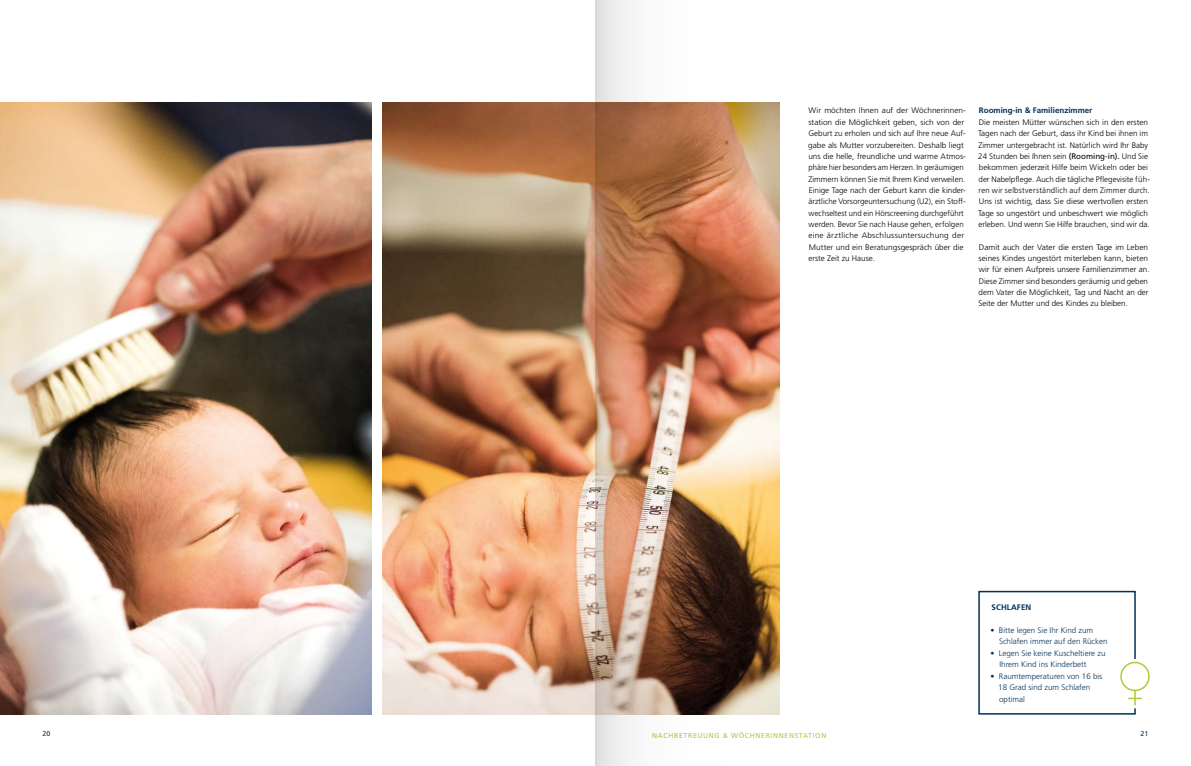
<style>
.page{position:relative;width:1191px;height:766px;background:#fff}
.page>*{position:absolute;margin:0;border:0;box-sizing:border-box;transform-origin:0 0}
.t1{font:300 8px/11.3px "Frutiger";color:#000}
.t2{font:300 8px/11.5px "Frutiger";color:#003158}
.t3{font:700 8px "Frutiger";color:#003158}
.t4{font:7px "Frutiger CE";letter-spacing:.09em;color:#afcb37}
.t5{font:7px "Frutiger CE";color:#003158}
.s1{font-family:"Frutiger CE";font-weight:400}
</style>
<div class="page">
<img style="left:0;top:102px;width:371px;height:612px">
<img style="left:383px;top:102px;width:397px;height:612px">
<div style="left:1120px;top:661px;width:29px;height:30px;border:2px solid #afcb37;border-radius:50%"></div>
<svg style="left:978px;top:590px;width:163px;height:125px"></svg>
<img style="left:595px;top:0;width:177px;height:765px">
<p class="t1" style="left:808px;top:105px;width:159px">Wir möchten Ihnen auf der Wöchnerinnen&shy;station die Möglichkeit geben, sich von der Geburt zu erholen und sich auf Ihre neue Auf&shy;gabe als Mutter vorzubereiten. Deshalb liegt uns die helle, freundliche und warme Atmos&shy;phäre hier besonders am Herzen. In geräumigen Zimmern können Sie mit Ihrem Kind verweilen.<br>Einige Tage nach der Geburt kann die kinder&shy;ärztliche Vorsorgeuntersuchung (U2), ein Stoff&shy;wechseltest und ein Hörscreening durchgeführt werden. Bevor Sie nach Hause gehen, erfolgen eine ärztliche Abschlussuntersuchung der Mutter und ein Beratungsgespräch über die erste Zeit zu Hause.</p>
<p class="t3" style="left:979px;top:106px;width:115px">Rooming-in &amp; Familienzimmer</p>
<p class="t1" style="left:978px;top:116px;width:173px">Die meisten Mütter wünschen sich in den ersten Tagen nach der Geburt, dass ihr Kind bei ihnen im Zimmer untergebracht ist. Natürlich wird Ihr Baby 24 Stunden bei Ihnen sein <span class="s1">(Rooming-in).</span> Und Sie bekommen jederzeit Hilfe beim Wickeln oder bei der Nabelpflege. Auch die tägliche Pflegevisite füh&shy;ren wir selbstverständlich auf dem Zimmer durch.<br>Uns ist wichtig, dass Sie diese wertvollen ersten Tage so ungestört und unbeschwert wie möglich erleben. Und wenn Sie Hilfe brauchen, sind wir da.</p>
<p class="t1" style="left:978px;top:241px;width:173px">Damit auch der Vater die ersten Tage im Leben seines Kindes ungestört miterleben kann, bieten wir für einen Aufpreis unsere Familienzimmer an.<br>Diese Zimmer sind besonders geräumig und geben dem Vater die Möglichkeit, Tag und Nacht an der Seite der Mutter und des Kindes zu bleiben.</p>
<p class="t3" style="left:991px;top:602px;width:41px">SCHLAFEN</p>
<p class="t2" style="left:999px;top:624px;width:110px;text-indent:-9px">• Bitte legen Sie Ihr Kind zum<br>Schlafen immer auf den Rücken</p>
<p class="t2" style="left:999px;top:647px;width:107px;text-indent:-9px">• Legen Sie keine Kuscheltiere zu<br>Ihrem Kind ins Kinderbett</p>
<p class="t2" style="left:998px;top:670px;width:106px;text-indent:-8px">• Raumtemperaturen von 16 bis<br>18 Grad sind zum Schlafen optimal</p>
<p class="t5" style="left:43px;top:729px;width:9px">20</p>
<p class="t4" style="left:652px;top:731px;width:176px">NACHBETREUUNG &amp; WÖCHNERINNENSTATION</p>
<p class="t5" style="left:1140px;top:729px;width:9px">21</p>
</div>
